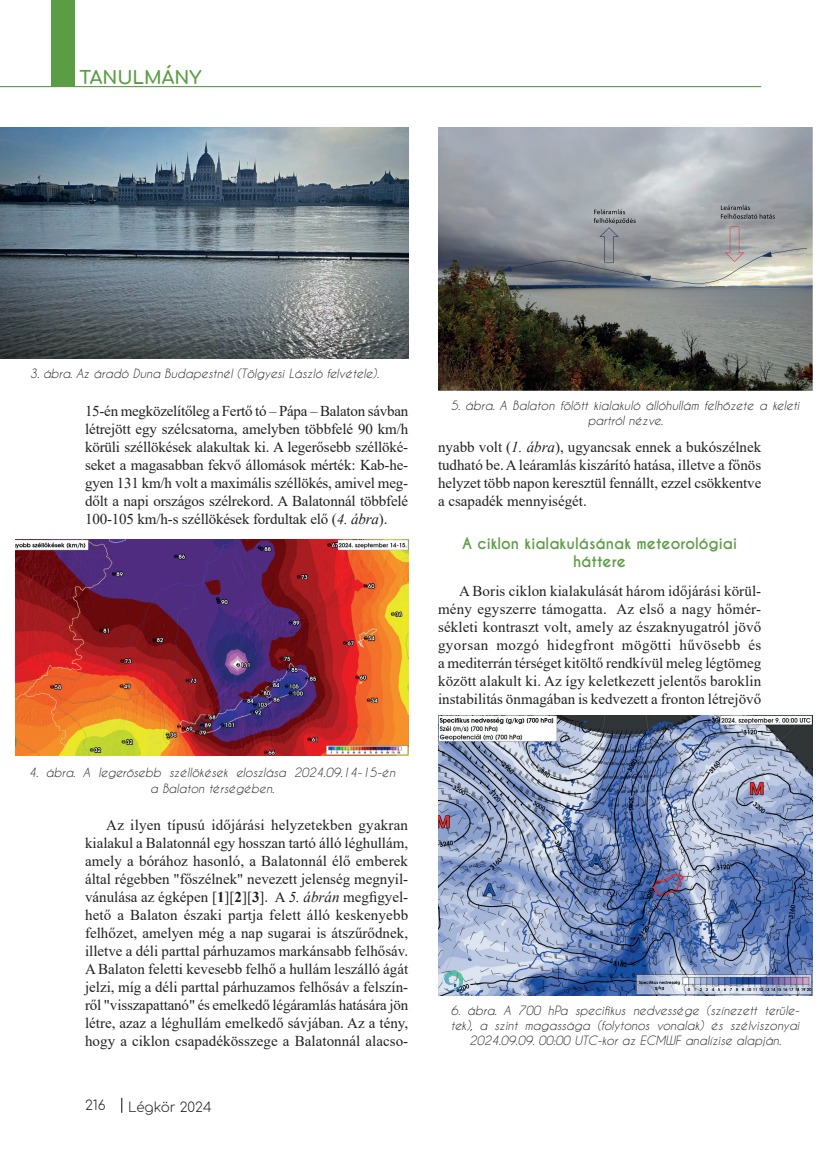
<style>
.page{position:relative;width:825px;height:1166px;background:#fff}
.page>*{position:absolute;margin:0;border:0;box-sizing:border-box;transform-origin:0 0}
.t1{font:700 18px "Comfortaa";color:#5a9d44}
.t2{font:15px/18px "Times New Roman";color:#231f20;text-align:justify}
.t3{font:700 15px/18px "Caviar Dreams";color:#5a9d44;text-align:center}
.t4{font:300 13.5px "Comfortaa";color:#231f20}
.t5{font:italic 12px/15px "Caviar Dreams";color:#231f20;text-align:center}
.s1{font-style:italic}
.s2{font-weight:700}
</style>
<div class="page">
<hr style="left:0;top:86px;width:761px;height:1px;background:#5a9d44">
<div style="left:51px;top:0;width:23px;height:87px;background:#5a9d44"></div>
<svg style="left:121px;top:1097px;width:1px;height:15px"></svg>
<img style="left:0;top:128px;width:408px;height:230px">
<img style="left:16px;top:539px;width:392px;height:216px">
<img style="left:438px;top:127px;width:374px;height:263px">
<img style="left:438px;top:715px;width:374px;height:279px">
<p class="t1" style="left:79px;top:61px;width:124px">TANULMÁNY</p>
<p class="t5" style="left:30px;top:365px;width:351px">3. ábra. Az áradó Duna Budapestnél (Tölgyesi László felvétele).</p>
<p class="t2" style="left:85px;top:401px;width:325px">15-én megközelítőleg a Fertő tó – Pápa – Balaton sávban létrejött egy szélcsatorna, amelyben többfelé 90 km/h körüli széllökések alakultak ki. A legerősebb széllöké&shy;seket a magasabban fekvő állomások mérték: Kab-he&shy;gyen 131 km/h volt a maximális széllökés, amivel meg&shy;dőlt a napi országos szélrekord. A Balatonnál többfelé 100-105 km/h-s széllökések fordultak elő (<span class="s1">4. ábra</span>).</p>
<p class="t5" style="left:29px;top:765px;width:368px">4. ábra. A legerősebb széllökések eloszlása 2024.09.14-15-én a Balaton térségében.</p>
<p class="t2" style="left:85px;top:815px;width:325px;text-indent:21px">Az ilyen típusú időjárási helyzetekben gyakran kialakul a Balatonnál egy hosszan tartó álló léghullám, amely a bórához hasonló, a Balatonnál élő emberek által régebben "főszélnek" nevezett jelenség megnyil&shy;vánulása az égképen [<span class="s2">1</span>][<span class="s2">2</span>][<span class="s2">3</span>]. A <span class="s1">5. ábrán</span> megfigyel&shy;hető a Balaton északi partja felett álló keskenyebb felhőzet, amelyen még a nap sugarai is átszűrődnek, illetve a déli parttal párhuzamos markánsabb felhősáv.<br>A Balaton feletti kevesebb felhő a hullám leszálló ágát jelzi, míg a déli parttal párhuzamos felhősáv a felszín&shy;ről "visszapattanó" és emelkedő légáramlás hatására jön létre, azaz a léghullám emelkedő sávjában. Az a tény, hogy a ciklon csapadékösszege a Balatonnál alacso-</p>
<p class="t4" style="left:85px;top:1092px;width:22px">216</p>
<p class="t4" style="left:128px;top:1094px;width:85px">Légkör 2024</p>
<p class="t5" style="left:451px;top:398px;width:350px">5. ábra. A Balaton fölött kialakuló állóhullám felhőzete a keleti partról nézve.</p>
<p class="t2" style="left:438px;top:437px;width:325px">nyabb volt (<span class="s1">1. ábra</span>), ugyancsak ennek a bukószélnek tudható be. A leáramlás kiszárító hatása, illetve a főnös helyzet több napon keresztül fennállt, ezzel csökkentve a csapadék mennyiségét.</p>
<p class="t3" style="left:462px;top:534px;width:276px">A ciklon kialakulásának meteorológiai háttere</p>
<p class="t2" style="left:438px;top:581px;width:325px;text-indent:21px">A Boris ciklon kialakulását három időjárási körül&shy;mény egyszerre támogatta. Az első a nagy hőmér&shy;sékleti kontraszt volt, amely az északnyugatról jövő gyorsan mozgó hidegfront mögötti hűvösebb és a mediterrán térséget kitöltő rendkívül meleg légtömeg között alakult ki. Az így keletkezett jelentős baroklin instabilitás önmagában is kedvezett a fronton létrejövő</p>
<p class="t5" style="left:451px;top:1002px;width:350px">6. ábra. A 700 hPa specifikus nedvessége (színezett terüle&shy;tek), a szint magassága (folytonos vonalak) és szélviszonyai<br>2024.09.09. 00:00 UTC-kor az ECMWF analízise alapján.</p>
</div>
